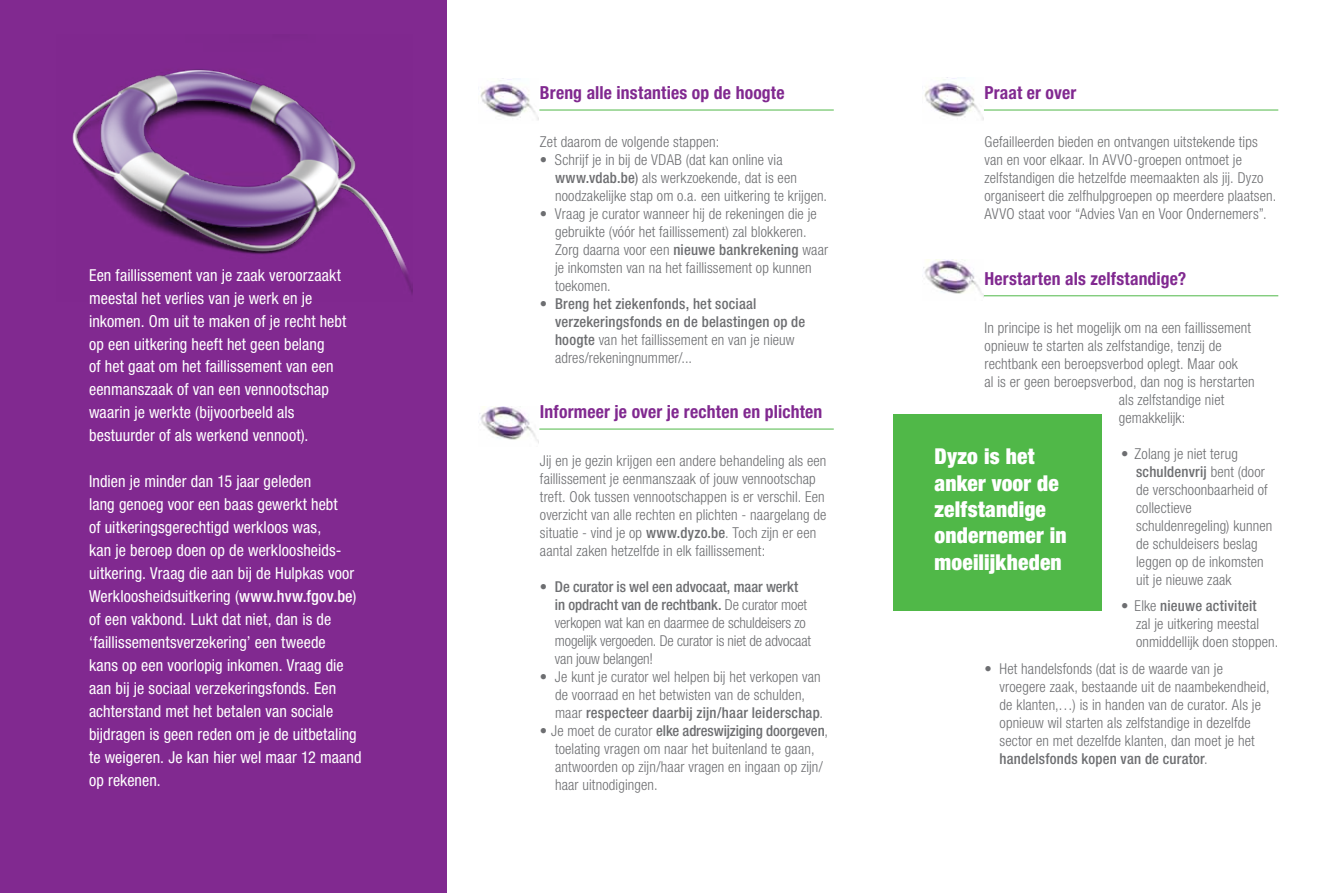
<style>
.page{position:relative;width:1340px;height:893px;background:#fff}
.page>*{position:absolute;margin:0;border:0;box-sizing:border-box;transform-origin:0 0}
.t1{font:900 condensed 21.9px/26.2px "Helvetica Neue LT Std";letter-spacing:.01em;color:#fff}
.t2{font:700 condensed 18px "Helvetica Neue";letter-spacing:.01em;color:#812990}
.t3{font:condensed 16.5px/23px "Helvetica Neue";letter-spacing:.005em;color:#fff}
.t4{font:300 condensed 15px/18px "Helvetica Neue LT Std";letter-spacing:.01em;color:#6d6e71}
.t5{font:500 condensed 15px/18px "Helvetica Neue";letter-spacing:.01em;color:#6d6e71}
.t6{font:300 condensed 15px/18px "Helvetica Neue LT Std";letter-spacing:-.01em;color:#6d6e71}
.t7{font:500 condensed 15px "Helvetica Neue";letter-spacing:-.01em;color:#6d6e71}
.s1{font-weight:500}
.s2{font-family:"Helvetica Neue";font-weight:500}
.s3{font-family:"Helvetica Neue";font-weight:400}
.s4{font-family:"Helvetica Neue LT Std";font-weight:300}
</style>
<div class="page">
<img style="left:480px;top:78px;width:59px;height:42px">
<div style="left:0;top:0;width:446px;height:893px;background:#812990"></div>
<hr style="left:539px;top:110px;width:294px;height:1px;background:#50b848">
<hr style="left:539px;top:429px;width:294px;height:1px;background:#50b848">
<img style="left:72px;top:69px;width:340px;height:225px">
<hr style="left:983px;top:110px;width:295px;height:1px;background:#50b848">
<hr style="left:983px;top:295px;width:295px;height:1px;background:#50b848">
<img style="left:479px;top:406px;width:60px;height:37px">
<img style="left:924px;top:78px;width:59px;height:42px">
<img style="left:923px;top:260px;width:60px;height:35px">
<div style="left:893px;top:415px;width:208px;height:196px;background:#50b848"></div>
<p class="t3" style="left:89px;top:263px;width:259px">Een faillissement van je zaak veroorzaakt meestal het verlies van je werk en je inkomen. Om uit te maken of je recht hebt op een uitkering heeft het geen belang<br>of het gaat om het faillissement van een eenmanszaak of van een vennootschap waarin je werkte (bijvoorbeeld als bestuurder of als werkend vennoot).</p>
<p class="t3" style="left:89px;top:470px;width:274px">Indien je minder dan 15 jaar geleden<br>lang genoeg voor een baas gewerkt hebt<br>of uitkeringsgerechtigd werkloos was,<br>kan je beroep doen op de werkloosheids&shy;uitkering. Vraag die aan bij de Hulpkas voor Werkloosheidsuitkering (<span class="s1">www.hvw.fgov.be</span>) of een vakbond. Lukt dat niet, dan is de ‘faillissementsverzekering’ een tweede<br>kans op een voorlopig inkomen. Vraag die aan bij je sociaal verzekeringsfonds. Een achterstand met het betalen van sociale bijdragen is geen reden om je de uitbetaling te weigeren. Je kan hier wel maar 12 maand op rekenen.</p>
<p class="t2" style="left:540px;top:82px;width:246px">Breng alle instanties op de hoogte</p>
<p class="t4" style="left:540px;top:132px;width:181px">Zet daarom de volgende stappen:</p>
<p class="t4" style="left:555px;top:150px;width:274px;text-indent:-15px">• Schrijf je in bij de VDAB (dat kan online via <span class="s2">www.vdab.be</span><span class="s3">)</span> als werkzoekende, dat is een noodzakelijke stap om o.a. een uitkering te krijgen.</p>
<p class="t4" style="left:555px;top:204px;width:275px;text-indent:-15px">• Vraag je curator wanneer hij de rekeningen die je gebruikte (vóór het faillissement) zal blokkeren.<br>Zorg daarna voor een <span class="s2">nieuwe bankrekening</span> waar je inkomsten van na het faillissement op kunnen toekomen.</p>
<p class="t5" style="left:555px;top:294px;width:252px;text-indent:-15px"><span class="s4">•</span> Breng het ziekenfonds, het sociaal verzekeringsfonds en de belastingen op de</p>
<p class="t4" style="left:555px;top:330px;width:241px"><span class="s2">hoogte</span> van het faillissement en van je nieuw adres/rekeningnummer/...</p>
<p class="t2" style="left:540px;top:401px;width:284px">Informeer je over je rechten en plichten</p>
<p class="t4" style="left:540px;top:451px;width:288px">Jij en je gezin krijgen een andere behandeling als een faillissement je eenmanszaak of jouw vennootschap treft. Ook tussen vennootschappen is er verschil. Een overzicht van alle rechten en plichten - naargelang de situatie - vind je op <span class="s2">www.dyzo.be</span>. Toch zijn er een aantal zaken hetzelfde in elk faillissement:</p>
<p class="t5" style="left:555px;top:577px;width:253px;text-indent:-15px"><span class="s4">•</span> De curator is wel een advocaat, maar werkt in opdracht van de rechtbank. <span class="s4">De curator moet</span></p>
<p class="t6" style="left:555px;top:613px;width:258px">verkopen wat kan en daarmee de schuldeisers zo mogelijk vergoeden. De curator is niet de advocaat van jouw belangen!</p>
<p class="t4" style="left:540px;top:667px;width:282px;text-align:center">• Je kunt je curator wel helpen bij het verkopen van de voorraad en het betwisten van de schulden,</p>
<p class="t5" style="left:555px;top:703px;width:269px"><span class="s4">maar</span> respecteer daarbij zijn/haar leiderschap<span class="s4">.</span></p>
<p class="t7" style="left:540px;top:722px;width:289px"><span class="s4">• Je moet de curator</span> elke adreswijziging doorgeven<span class="s4">,</span></p>
<p class="t4" style="left:555px;top:739px;width:269px">toelating vragen om naar het buitenland te gaan, antwoorden op zijn/haar vragen en ingaan op zijn/ haar uitnodigingen.</p>
<p class="t2" style="left:984px;top:82px;width:93px">Praat er over</p>
<p class="t4" style="left:984px;top:132px;width:293px">Gefailleerden bieden en ontvangen uitstekende tips van en voor elkaar. In AVVO-groepen ontmoet je zelfstandigen die hetzelfde meemaakten als jij. Dyzo organiseert die zelfhulpgroepen op meerdere plaatsen.<br>AVVO staat voor “Advies Van en Voor Ondernemers”.</p>
<p class="t2" style="left:984px;top:267px;width:203px">Herstarten als zelfstandige?</p>
<p class="t4" style="left:984px;top:318px;width:268px">In principe is het mogelijk om na een faillissement</p>
<p class="t4" style="left:984px;top:336px;width:239px">opnieuw te starten als zelfstandige, tenzij de</p>
<p class="t4" style="left:984px;top:354px;width:255px">rechtbank een beroepsverbod oplegt. Maar ook</p>
<p class="t4" style="left:984px;top:372px;width:272px">al is er geen beroepsverbod, dan nog is herstarten</p>
<p class="t4" style="left:1118px;top:390px;width:107px">als zelfstandige niet</p>
<p class="t4" style="left:1118px;top:408px;width:68px">gemakkelijk:</p>
<p class="t4" style="left:1121px;top:444px;width:118px">• Zolang je niet terug</p>
<p class="t5" style="left:1136px;top:462px;width:130px">schuldenvrij <span class="s4">bent (door</span></p>
<p class="t4" style="left:1136px;top:480px;width:138px">de verschoonbaarheid of collectieve schuldenregeling) kunnen de schuldeisers beslag leggen op de inkomsten uit je nieuwe zaak</p>
<p class="t5" style="left:1121px;top:597px;width:137px"><span class="s4">• Elke</span> nieuwe activiteit</p>
<p class="t4" style="left:1136px;top:615px;width:144px">zal je uitkering meestal onmiddellijk doen stoppen.</p>
<p class="t4" style="left:999px;top:659px;width:272px;text-indent:-15px">• Het handelsfonds (dat is de waarde van je vroegere zaak, bestaande uit de naambekendheid, de klanten,…) is in handen van de curator. Als je opnieuw wil starten als zelfstandige in dezelfde sector en met dezelfde klanten, dan moet je het</p>
<p class="t5" style="left:999px;top:749px;width:209px">handelsfonds kopen van de curator<span class="s4">.</span></p>
<h1 class="t1" style="left:934px;top:443px;width:133px">Dyzo is het anker voor de zelfstandige ondernemer in moeilijkheden</h1>
</div>
